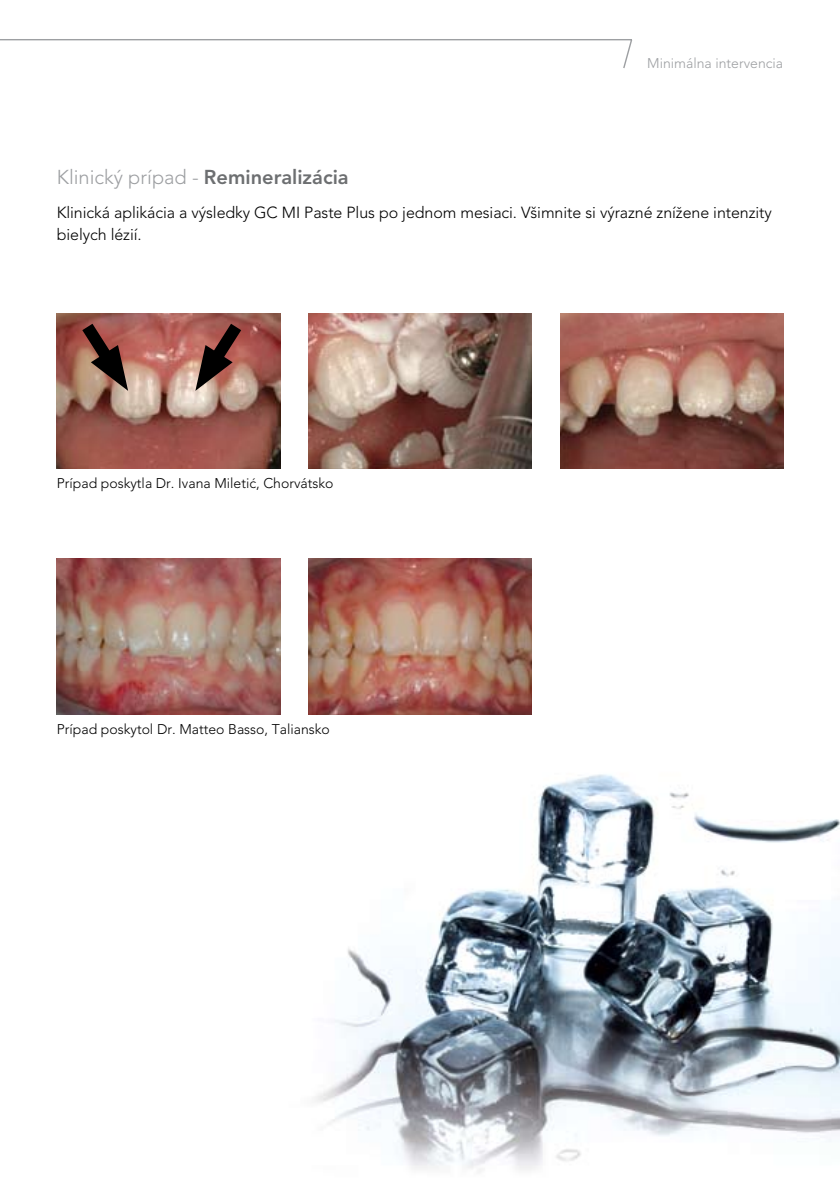
<style>
.page{position:relative;width:840px;height:1185px;background:#fff}
.page>*{position:absolute;margin:0;border:0;box-sizing:border-box;transform-origin:0 0}
.t1{font:300 20px "Avenir";color:#9d9fa2}
.t2{font:300 16px/22px "Avenir";letter-spacing:-.005em;color:#000}
.t3{font:300 14px "Avenir";color:#000}
.t4{font:300 14px "Avenir";color:#9d9fa2}
.s1{font-weight:800;color:#6d6f71}
</style>
<div class="page">
<svg style="left:0;top:39px;width:633px;height:29px"></svg>
<img style="left:315px;top:774px;width:524px;height:398px">
<img style="left:57px;top:313px;width:223px;height:155px">
<img style="left:308px;top:313px;width:223px;height:155px">
<img style="left:560px;top:313px;width:222px;height:155px">
<img style="left:57px;top:558px;width:223px;height:157px">
<img style="left:308px;top:558px;width:223px;height:157px">
<svg style="left:71px;top:313px;width:60px;height:78px;background:#845549"></svg>
<svg style="left:192px;top:313px;width:60px;height:78px;background:#8d5a51"></svg>
<p class="t4" style="left:647px;top:55px;width:137px">Minimálna intervencia</p>
<p class="t1" style="left:57px;top:166px;width:293px">Klinický prípad - <span class="s1">Remineralizácia</span></p>
<p class="t2" style="left:57px;top:201px;width:716px">Klinická aplikácia a výsledky GC MI Paste Plus po jednom mesiaci. Všimnite si výrazné zníæene intenzity bielych lézií.</p>
<p class="t3" style="left:57px;top:475px;width:278px">Prípad poskytla Dr. Ivana MiletiÊ, Chorvátsko</p>
<p class="t3" style="left:57px;top:721px;width:274px">Prípad poskytol Dr. Matteo Basso, Taliansko</p>
</div>
